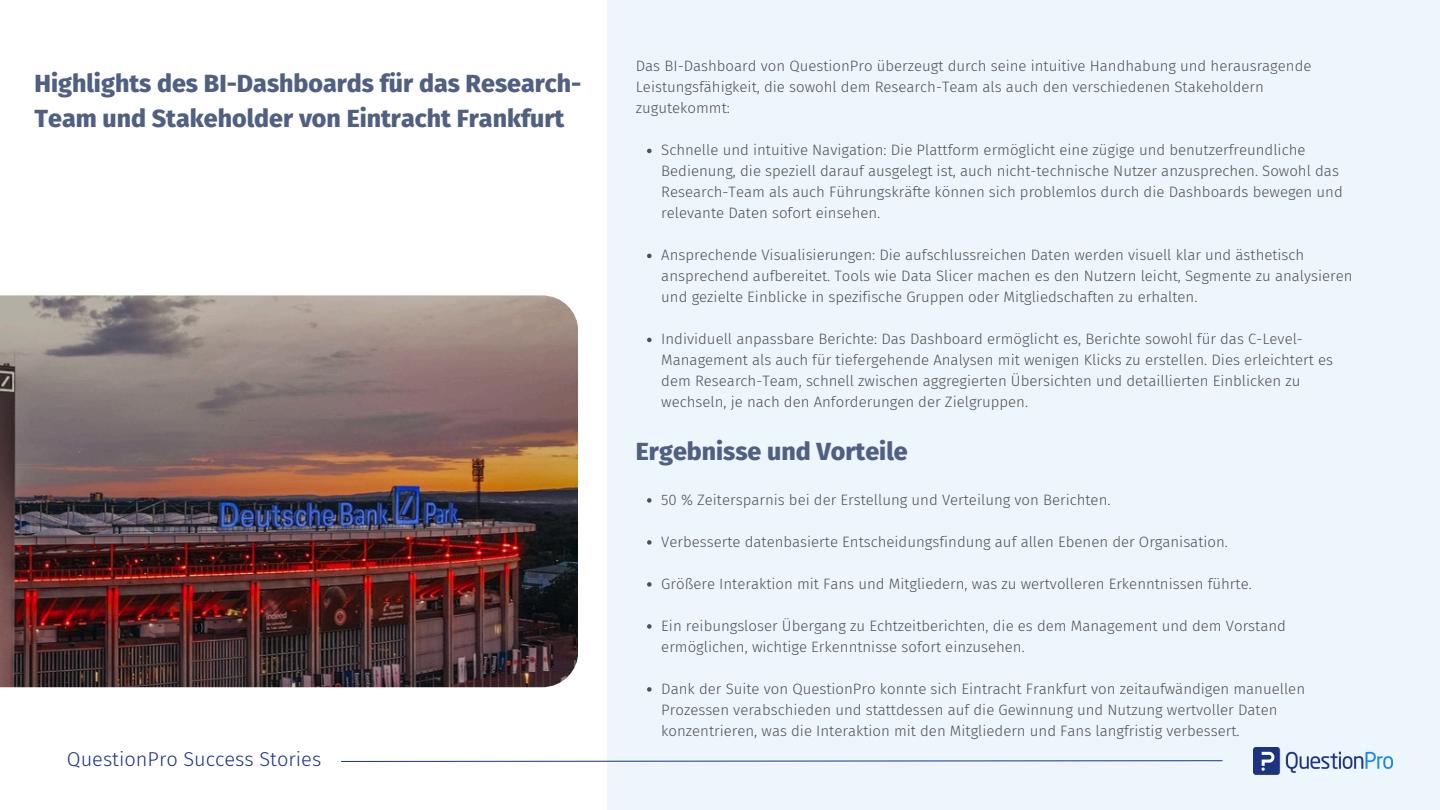
<style>
.page{position:relative;width:1440px;height:810px;background:#edf6fd}
.page>*{position:absolute;margin:0;border:0;box-sizing:border-box;transform-origin:0 0}
.t1{font:800 25px/34.5px "Fira Sans";color:#505f82}
.t2{font:300 20px "Fira Sans";color:#1b3380}
.t3{font:300 15px/21px "Fira Sans";color:#505050}
</style>
<div class="page">
<div style="left:0;top:0;width:607px;height:810px;background:#fff"></div>
<img style="left:0;top:295px;width:578px;height:393px">
<img style="left:1253px;top:747px;width:140px;height:27px">
<svg style="left:341px;top:760px;width:882px;height:2px;background:#8594be"></svg>
<svg style="left:647px;top:149px;width:5px;height:4px"></svg>
<svg style="left:647px;top:254px;width:5px;height:4px"></svg>
<svg style="left:647px;top:338px;width:5px;height:4px"></svg>
<svg style="left:647px;top:498px;width:5px;height:5px"></svg>
<svg style="left:647px;top:540px;width:5px;height:5px"></svg>
<svg style="left:647px;top:582px;width:5px;height:5px"></svg>
<svg style="left:647px;top:624px;width:5px;height:5px"></svg>
<svg style="left:647px;top:687px;width:5px;height:5px"></svg>
<p class="t1" style="left:35px;top:67px;width:549px">Highlights des BI-Dashboards für das Research-<br>Team und Stakeholder von Eintracht Frankfurt</p>
<p class="t3" style="left:636px;top:56px;width:677px">Das BI-Dashboard von QuestionPro überzeugt durch seine intuitive Handhabung und herausragende<br>Leistungsfähigkeit, die sowohl dem Research-Team als auch den verschiedenen Stakeholdern zugutekommt:</p>
<p class="t3" style="left:661px;top:140px;width:683px">Schnelle und intuitive Navigation: Die Plattform ermöglicht eine zügige und benutzerfreundliche Bedienung, die speziell darauf ausgelegt ist, auch nicht-technische Nutzer anzusprechen. Sowohl das Research-Team als auch Führungskräfte können sich problemlos durch die Dashboards bewegen und relevante Daten sofort einsehen.</p>
<p class="t3" style="left:661px;top:245px;width:693px">Ansprechende Visualisierungen: Die aufschlussreichen Daten werden visuell klar und ästhetisch ansprechend aufbereitet. Tools wie Data Slicer machen es den Nutzern leicht, Segmente zu analysieren und gezielte Einblicke in spezifische Gruppen oder Mitgliedschaften zu erhalten.</p>
<h1 class="t3" style="left:661px;top:329px;width:673px">Individuell anpassbare Berichte: Das Dashboard ermöglicht es, Berichte sowohl für das C-Level-Management als auch für tiefergehende Analysen mit wenigen Klicks zu erstellen. Dies erleichtert es dem Research-Team, schnell zwischen aggregierten Übersichten und detaillierten Einblicken zu wechseln, je nach den Anforderungen der Zielgruppen.</h1>
<p class="t1" style="left:636px;top:434px;width:273px">Ergebnisse und Vorteile</p>
<p class="t3" style="left:661px;top:489px;width:451px">50 % Zeitersparnis bei der Erstellung und Verteilung von Berichten.</p>
<p class="t3" style="left:661px;top:531px;width:568px">Verbesserte datenbasierte Entscheidungsfindung auf allen Ebenen der Organisation.</p>
<p class="t3" style="left:661px;top:573px;width:592px">Größere Interaktion mit Fans und Mitgliedern, was zu wertvolleren Erkenntnissen führte.</p>
<p class="t3" style="left:661px;top:615px;width:626px">Ein reibungsloser Übergang zu Echtzeitberichten, die es dem Management und dem Vorstand ermöglichen, wichtige Erkenntnisse sofort einzusehen.</p>
<p class="t3" style="left:661px;top:678px;width:645px">Dank der Suite von QuestionPro konnte sich Eintracht Frankfurt von zeitaufwändigen manuellen<br>Prozessen verabschieden und stattdessen auf die Gewinnung und Nutzung wertvoller Daten konzentrieren, was die Interaktion mit den Mitgliedern und Fans langfristig verbessert.</p>
<h2 class="t2" style="left:67px;top:748px;width:256px">QuestionPro Success Stories</h2>
</div>
